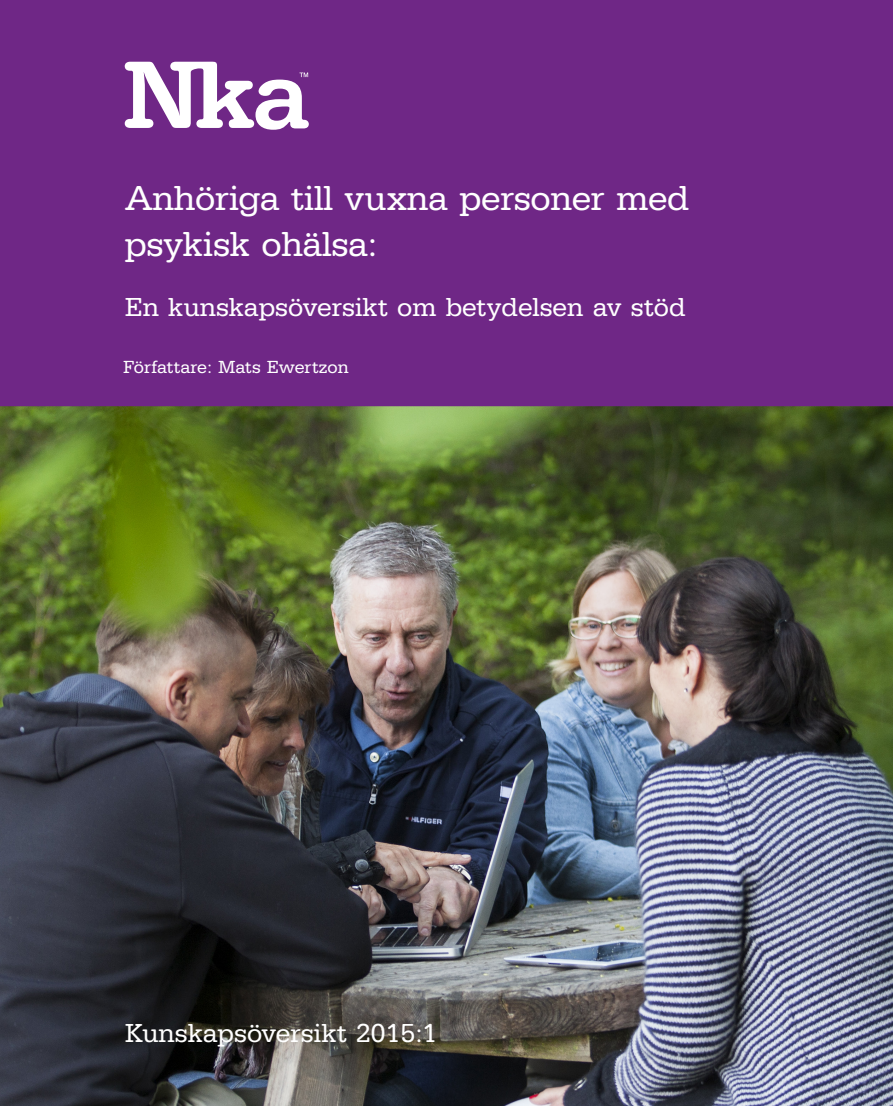
<style>
.page{position:relative;width:893px;height:1106px;background:#fff}
.page>*{position:absolute;margin:0;border:0;box-sizing:border-box;transform-origin:0 0}
.Rubrik_Vit{font:36px/45px "Typewriter URW";letter-spacing:-.01em;color:#fff}
.Rubrik_3_vit{font:27px "Typewriter URW";color:#fff}
.Rubrik_4B_-_vit{font:18.15px "Typewriter URW";color:#fff}
</style>
<div class="page">
<img style="left:0;top:406px;width:893px;height:700px">
<div style="left:0;top:0;width:893px;height:406px;background:#6f2786"></div>
<svg style="left:125px;top:62px;width:184px;height:68px"></svg>
<p class="Rubrik_Vit" style="left:125px;top:176px;width:566px">Anhöriga till vuxna personer med psykisk ohälsa:</p>
<p class="Rubrik_3_vit" style="left:125px;top:292px;width:562px">En kunskapsöversikt om betydelsen av stöd</p>
<p class="Rubrik_4B_-_vit" style="left:123px;top:357px;width:227px">Författare: Mats Ewertzon</p>
<p class="Rubrik_3_vit" style="left:125px;top:1018px;width:314px">Kunskapsöversikt 2015:1</p>
</div>
